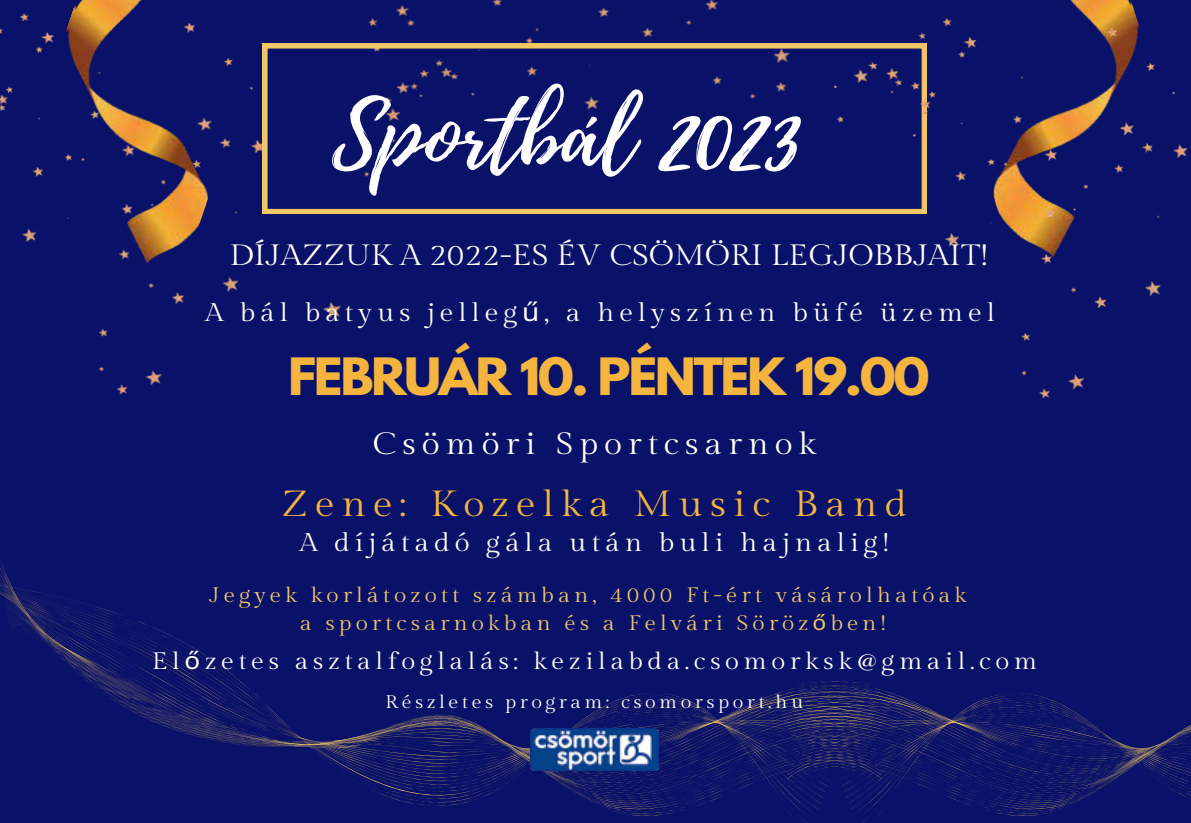
<style>
.page{position:relative;width:1191px;height:823px;background:#fff}
.page>*{position:absolute;margin:0;border:0;box-sizing:border-box;transform-origin:0 0}
.t1{font:84.6px "Playlist Script";color:#fff;scale:1.09 1}
.t2{font:700 45.6px "League Spartan";letter-spacing:-.05em;color:#f5b43e;scale:1.09 1}
.t3{font:36.2px "Gilda Display";letter-spacing:.17em;color:#f5b43e;scale:1.09 1}
.t4{font:30.8px "Gilda Display";letter-spacing:.17em;color:#fffff6;scale:1.09 1}
.t5{font:29.4px "Gilda Display";color:#fffff6;scale:1.09 1}
.t6{font:25.6px "Gilda Display";letter-spacing:.17em;color:#fffff6;scale:1.09 1}
.t7{font:25.4px "Gilda Display";letter-spacing:.17em;color:#fffff6;scale:1.09 1}
.t8{font:23.8px "Gilda Display";letter-spacing:.17em;color:#fffff6;scale:1.09 1}
.t9{font:21px/28px "Gilda Display";letter-spacing:.17em;color:#f1c665;text-align:center;scale:1.09 1}
.t10{font:18.2px "Gilda Display";letter-spacing:.17em;color:#fffff6;scale:1.09 1}
.s1{font-family:"Noto Sans"}
</style>
<div class="page">
<div style="left:0;top:0;width:1191px;height:822px;background:#091169"></div>
<img style="left:0;top:28px;width:341px;height:367px">
<img style="left:322px;top:0;width:508px;height:267px">
<svg style="left:275px;top:44px;width:557px;height:169px"></svg>
<svg style="left:0;top:571px;width:806px;height:251px"></svg>
<img style="left:1070px;top:0;width:66px;height:16px">
<img style="left:832px;top:16px;width:356px;height:383px">
<img style="left:530px;top:727px;width:128px;height:42px">
<svg style="left:860px;top:682px;width:331px;height:140px"></svg>
<img style="left:1px;top:0;width:274px;height:273px">
<h1 class="t1" style="left:332px;top:75px;width:430px">Sportbál 2023</h1>
<h3 class="t5" style="left:229px;top:238px;width:698px">DÍJAZZUK A 2022-ES ÉV CSÖMÖRI LEGJOBBJAIT!</h3>
<p class="t7" style="left:205px;top:298px;width:726px">A bál batyus jelleg<span class="s1">ű</span>, a helyszínen büfé üzemel</p>
<h2 class="t2" style="left:288px;top:341px;width:590px">FEBRUÁR 10. PÉNTEK 19.00</h2>
<h3 class="t4" style="left:372px;top:426px;width:408px">Csömöri Sportcsarnok</h3>
<h3 class="t3" style="left:281px;top:483px;width:575px">Zene: Kozelka Music Band</h3>
<p class="t6" style="left:299px;top:527px;width:543px">A díjátadó gála után buli hajnalig!</p>
<p class="t9" style="left:209px;top:581px;width:696px">Jegyek korlátozott számban, 4000 Ft-ért vásárolhatóak a sportcsarnokban és a Felvári Söröz<span class="s1">ő</span>ben!</p>
<p class="t8" style="left:152px;top:647px;width:814px">El<span class="s1">ő</span>zetes asztalfoglalás: kezilabda.csomorksk@gmail.com</p>
<p class="t10" style="left:385px;top:691px;width:385px">Részletes program: csomorsport.hu</p>
</div>
